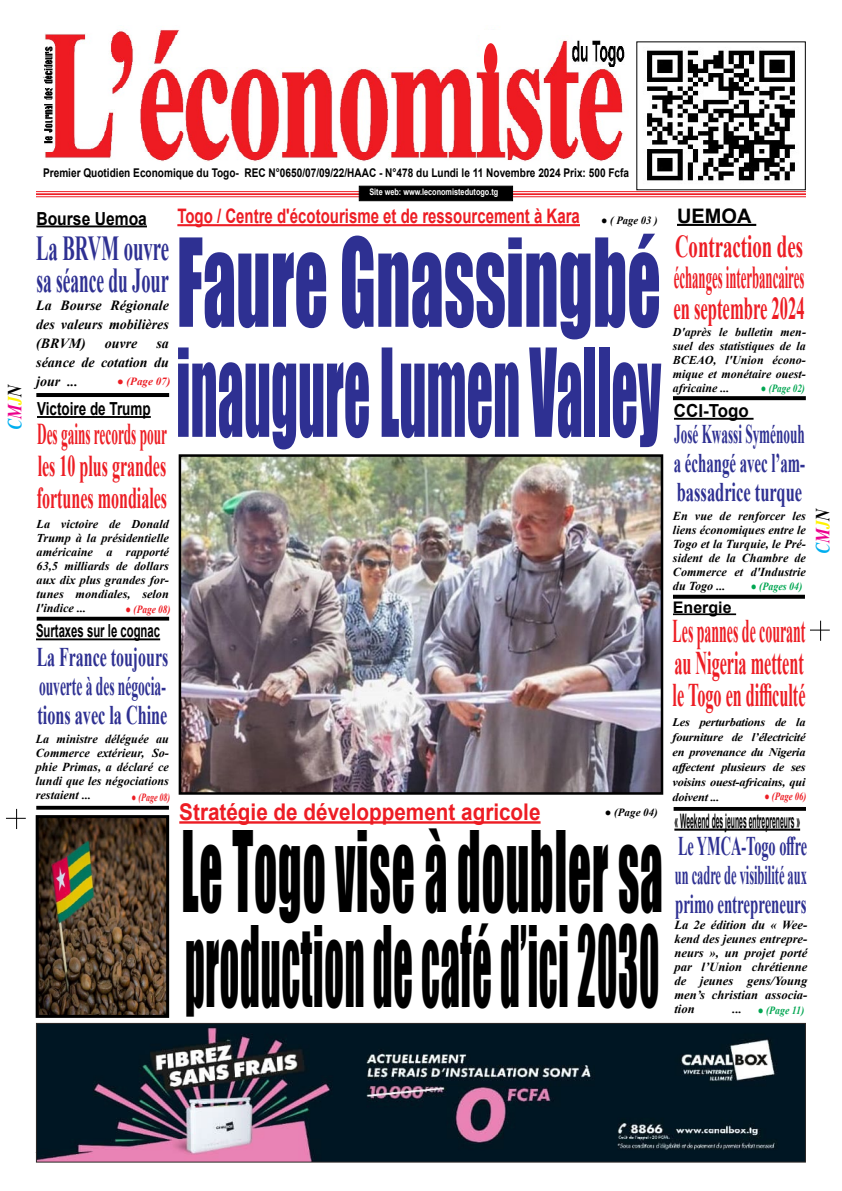
<style>
.page{position:relative;width:842px;height:1191px;background:#fff}
.page>*{position:absolute;margin:0;border:0;box-sizing:border-box;transform-origin:0 0}
.t1{font:113px/110px "Impact";color:#2e3092;scale:.58 1}
.t2{font:102.9px/95px "Impact";letter-spacing:.02em;color:#000;scale:.44 1}
.t3{font:700 35px/32px "Times New Roman";color:#2e3092;scale:.54 1}
.t4{font:700 33px/32px "Times New Roman";color:#ed1d24;text-align:justify;scale:.42 1}
.t5{font:700 31.9px/31px "Times New Roman";color:#ed1d24;text-align:justify;scale:.59 1}
.t6{font:700 30.2px/32px "Times New Roman";color:#ed1d24;text-align:justify;scale:.44 1}
.t7{font:700 26.9px/29px "Times New Roman";color:#2e3092;text-align:justify;scale:.53 1}
.t8{font:700 26.9px/29px "Times New Roman";color:#2e3092;text-align:justify;scale:.49 1}
.t9{font:700 26.9px/29px "Times New Roman";color:#2e3092;text-align:justify;scale:.59 1}
.t10{font:700 23px "Arial";color:#ed1d24;scale:.9 1}
.t11{font:700 20px "Arial";color:#ed1d24;scale:.75 1}
.t12{font:700 20px "Arial";color:#000;scale:.34 1}
.t13{font:italic 700 20px "Times New Roman";color:#00aeef;scale:.8 1}
.t14{font:700 20px "Arial";color:#000}
.t15{font:700 18px "Arial";color:#000;scale:.63 1}
.t16{font:700 18px "Arial";color:#000;scale:.75 1}
.t17{font:700 18px "Arial";color:#000;scale:.87 1}
.t18{font:700 18px "Arial";color:#000;scale:.94 1}
.t19{font:700 16px "Arial";color:#000}
.t20{font:italic 700 14px/19px "Times New Roman";color:#000;text-align:justify}
.t21{font:italic 700 12.4px/14px "Times New Roman";color:#000;text-align:justify}
.t22{font:italic 700 12.2px/14px "Times New Roman";color:#000;text-align:justify}
.t23{font:italic 700 12px/14px "Times New Roman";color:#000;text-align:justify}
.t24{font:700 12px "Arial";color:#000;scale:.84 1}
.t25{font:italic 700 11.6px/15px "Times New Roman";letter-spacing:-.02em;color:#000;text-align:justify;scale:1.06 1}
.t26{font:italic 700 11px "Times New Roman";color:#00a651;scale:.9 1}
.t27{font:italic 700 11px "Times New Roman";color:#00a651;scale:.89 1}
.t28{font:italic 700 11px "Times New Roman";color:#000;scale:.96 1}
.t29{font:italic 700 11px "Times New Roman";color:#ed1d24}
.t30{font:italic 700 11px "Times New Roman";color:#ed1d24;scale:.85 1}
.t31{font:italic 700 11px "Times New Roman";color:#00a651;scale:.83 1}
.t32{font:italic 700 11px "Times New Roman";color:#ed1d24;scale:.79 1}
.t33{font:italic 700 11px "Times New Roman";color:#000}
.t34{font:italic 700 11px "Times New Roman";color:#ed1d24;scale:.73 1}
.t35{font:700 9px "Arial";color:#fff;scale:.81 1}
.s1{color:#ec008c}
.s2{color:#fff200}
.s3{color:#000}
.s4{font-family:"Trebuchet"}
</style>
<div class="page">
<svg style="left:810px;top:620px;width:20px;height:21px"></svg>
<svg style="left:6px;top:809px;width:20px;height:20px"></svg>
<img style="left:647px;top:50px;width:148px;height:131px">
<img style="left:43px;top:29px;width:582px;height:133px">
<div style="left:480px;top:30px;width:22px;height:37px;background:#fff"></div>
<div style="left:484px;top:43px;width:13px;height:32px;background:#ed1d24;border-radius:50%"></div>
<hr style="left:36px;top:191px;width:770px;height:1px;background:#ed1d24">
<hr style="left:36px;top:193px;width:770px;height:2px;background:#ed1d24">
<hr style="left:36px;top:196px;width:770px;height:1px;background:#ed1d24">
<div style="left:359px;top:186px;width:154px;height:15px;background:#000;border:1px solid #000"></div>
<hr style="left:37px;top:416px;width:114px;height:2px;background:#000">
<img style="left:183px;top:485px;width:476px;height:305px">
<div style="left:179px;top:454px;width:484px;height:340px;border:3px solid #000"></div>
<hr style="left:37px;top:617px;width:132px;height:3px;background:#000">
<hr style="left:36px;top:806px;width:133px;height:3px;background:#000">
<svg style="left:674px;top:807px;width:132px;height:4px"></svg>
<hr style="left:36px;top:393px;width:133px;height:4px;background:#000">
<hr style="left:36px;top:225px;width:111px;height:2px;background:#000">
<svg style="left:673px;top:595px;width:132px;height:4px"></svg>
<hr style="left:177px;top:224px;width:403px;height:2px;background:#ed1d24">
<svg style="left:673px;top:396px;width:133px;height:4px"></svg>
<img style="left:178px;top:454px;width:486px;height:31px">
<hr style="left:677px;top:224px;width:79px;height:2px;background:#000">
<hr style="left:674px;top:418px;width:79px;height:2px;background:#000">
<hr style="left:673px;top:613px;width:63px;height:2px;background:#000">
<hr style="left:179px;top:821px;width:362px;height:2px;background:#ed1d24">
<hr style="left:674px;top:828px;width:126px;height:2px;background:#000">
<img style="left:40px;top:819px;width:125px;height:195px">
<div style="left:36px;top:815px;width:133px;height:203px;border:3px solid #000"></div>
<hr style="left:36px;top:638px;width:124px;height:2px;background:#000">
<img style="left:38px;top:1025px;width:766px;height:135px">
<div style="left:36px;top:1023px;width:770px;height:139px;border:1px solid #2d2827"></div>
<h3 class="t13" style="left:1px;top:429px;width:59px;rotate:-90deg">C<span class="s1">M</span><span class="s2">J</span><span class="s3">N</span></h3>
<p class="t24" style="left:43px;top:164px;width:699px">Premier Quotidien Economique du Togo- REC N°0650/07/09/22/HAAC - N°478 du Lundi le 11 Novembre 2024 Prix: 500 Fcfa</p>
<h3 class="t17" style="left:36px;top:205px;width:129px">Bourse Uemoa</h3>
<h3 class="t3" style="left:36px;top:231px;width:248px">La BRVM ouvre sa séance du Jour</h3>
<p class="t20" style="left:36px;top:296px;width:134px">La Bourse Régionale des valeurs mobilières (BRVM)</p>
<p class="t20" style="left:36px;top:334px;width:134px;text-indent:120px">sa séance de cotation du jour ...</p>
<p class="t20" style="left:105px;top:334px;width:34px">ouvre</p>
<p class="t29" style="left:117px;top:374px;width:55px"><span class="s4">●</span> (Page 07)</p>
<h3 class="t16" style="left:37px;top:396px;width:153px">Victoire de Trump</h3>
<h3 class="t6" style="left:37px;top:417px;width:297px">Des gains records pour les 10 plus grandes fortunes mondiales</h3>
<p class="t35" style="left:369px;top:185px;width:161px">Site web: www.leconomistedutogo.tg</p>
<h3 class="t11" style="left:177px;top:202px;width:538px">Togo / Centre d'écotourisme et de ressourcement à Kara</h3>
<h1 class="t1" style="left:176px;top:224px;width:838px">Faure Gnassingbé inaugure Lumen Valley</h1>
<p class="t28" style="left:601px;top:213px;width:60px"><span class="s4">●</span> ( Page 03 )</p>
<p class="t23" style="left:37px;top:516px;width:134px">La victoire de Donald Trump à la présidentielle américaine a rapporté 63,5 milliards de dollars aux dix plus grandes for&shy;tunes mondiales, selon l'indice ...</p>
<p class="t30" style="left:126px;top:601px;width:54px"><span class="s4">●</span> (Page 08)</p>
<h3 class="t15" style="left:36px;top:618px;width:199px">Surtaxes sur le cognac</h3>
<h3 class="t9" style="left:37px;top:642px;width:224px">La France toujours ouverte à des négocia&shy;tions avec la Chine</h3>
<p class="t22" style="left:36px;top:731px;width:135px">La ministre déléguée au Commerce extérieur, So&shy;phie Primas, a déclaré ce lundi que les négociations restaient ...</p>
<p class="t34" style="left:132px;top:789px;width:54px"><span class="s4">●</span> (Page 08)</p>
<h3 class="t10" style="left:179px;top:795px;width:403px">Stratégie de développement agricole</h3>
<p class="t33" style="left:605px;top:804px;width:55px"><span class="s4">●</span> (Page 04)</p>
<h2 class="t2" style="left:181px;top:821px;width:1096px">Le Togo vise à doubler sa production de café d’ici 2030</h2>
<h3 class="t14" style="left:677px;top:202px;width:76px">UEMOA</h3>
<h3 class="t5" style="left:673px;top:229px;width:224px">Contraction des échanges interbancaires en septembre 2024</h3>
<p class="t23" style="left:673px;top:325px;width:135px">D'après le bulletin men&shy;suel des statistiques de la BCEAO, l'Union écono&shy;mique et monétaire ouest&shy;africaine ...</p>
<p class="t31" style="left:761px;top:381px;width:55px"><span class="s4">●</span> (Page 02)</p>
<h3 class="t18" style="left:674px;top:398px;width:81px">CCI-Togo</h3>
<h3 class="t8" style="left:674px;top:419px;width:269px">José Kwassi Syménouh a échangé avec l’am&shy;bassadrice turque</h3>
<p class="t22" style="left:673px;top:508px;width:135px">En vue de renforcer les liens économiques entre le Togo et la Turquie, le Pré&shy;sident de la Chambre de Commerce et d'Industrie du Togo ...</p>
<p class="t26" style="left:751px;top:578px;width:59px"><span class="s4">●</span> (Pages 04)</p>
<h3 class="t19" style="left:673px;top:595px;width:60px">Energie</h3>
<h3 class="t4" style="left:673px;top:614px;width:318px">Les pannes de courant au Nigeria mettent le Togo en difficulté</h3>
<p class="t25" style="left:672px;top:714px;width:127px">Les perturbations de la fourniture de l’électricité en provenance du Nigeria affectent plusieurs de ses voisins ouest-africains, qui doivent ...</p>
<p class="t32" style="left:764px;top:789px;width:55px"><span class="s4">●</span> (Page 06)</p>
<h3 class="t12" style="left:674px;top:806px;width:371px">« Weekend des jeunes entrepreneurs »</h3>
<h3 class="t13" style="left:809px;top:554px;width:59px;rotate:-90deg">C<span class="s1">M</span><span class="s2">J</span><span class="s3">N</span></h3>
<h3 class="t7" style="left:675px;top:831px;width:251px">Le YMCA-Togo offre un cadre de visibilité aux primo entrepreneurs</h3>
<p class="t21" style="left:674px;top:917px;width:135px">La 2e édition du « Wee&shy;kend des jeunes entrepre&shy;neurs », un projet porté par l’Union chrétienne de jeunes gens/Young men’s christian associa&shy;tion</p>
<p class="t21" style="left:733px;top:1001px;width:11px">...</p>
<p class="t27" style="left:758px;top:1002px;width:54px"><span class="s4">●</span> (Page 11)</p>
</div>
